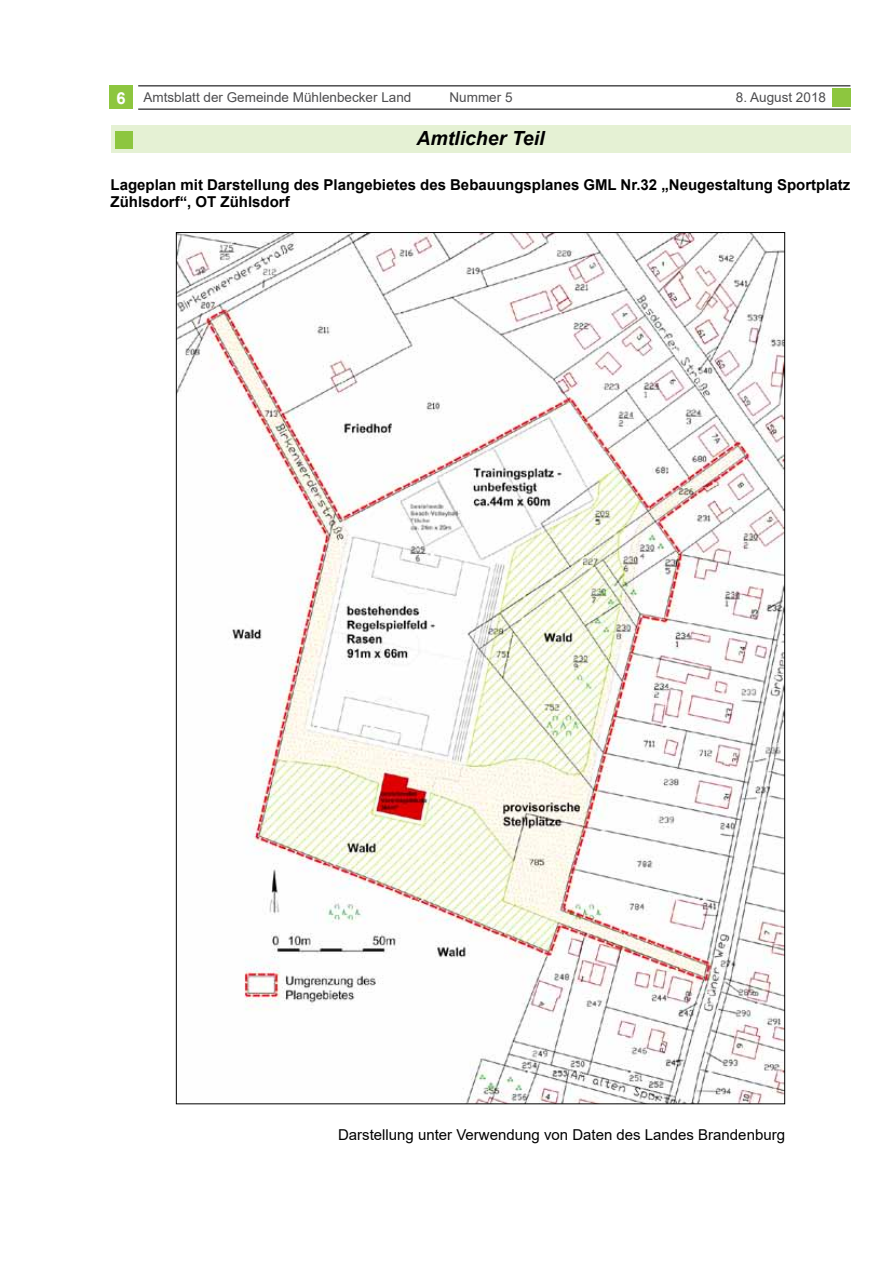
<style>
.page{position:relative;width:893px;height:1263px;background:#fff}
.page>*{position:absolute;margin:0;border:0;box-sizing:border-box;transform-origin:0 0}
.t1{font:italic 700 19.5px "Arial";color:#000}
.t2{font:700 15px/17.2px "Arial";color:#000}
.t3{font:15px "Arial";color:#000}
.t4{font:13.5px "Arial";color:#4d4d4f}
.s1{font-weight:700;font-size:16.5px;color:#fff}
</style>
<div class="page">
<div style="left:111px;top:125px;width:739px;height:28px;background:#e5f1d4"></div>
<div style="left:832px;top:89px;width:18px;height:18px;background:#8dc63f"></div>
<div style="left:109px;top:85px;width:24px;height:23px;background:#8dc63f"></div>
<hr style="left:138px;top:85px;width:712px;height:2px;background:#4d4d4f">
<hr style="left:138px;top:108px;width:712px;height:2px;background:#4d4d4f">
<div style="left:115px;top:132px;width:18px;height:17px;background:#8dc63f"></div>
<img style="left:178px;top:234px;width:605px;height:868px">
<p class="t4" style="left:117px;top:88px;width:296px"><span class="s1">6</span> Amtsblatt der Gemeinde Mühlenbecker Land</p>
<p class="t4" style="left:449px;top:88px;width:65px">Nummer 5</p>
<p class="t4" style="left:736px;top:88px;width:92px">8. August 2018</p>
<h1 class="t1" style="left:416px;top:125px;width:130px">Amtlicher Teil</h1>
<p class="t2" style="left:111px;top:176px;width:741px">Lageplan mit Darstellung des Plangebietes des Bebauungsplanes GML Nr.32 „Neugestaltung Sportplatz<br>Zühlsdorf“, OT Zühlsdorf</p>
<p class="t3" style="left:338px;top:1124px;width:448px">Darstellung unter Verwendung von Daten des Landes Brandenburg</p>
</div>
